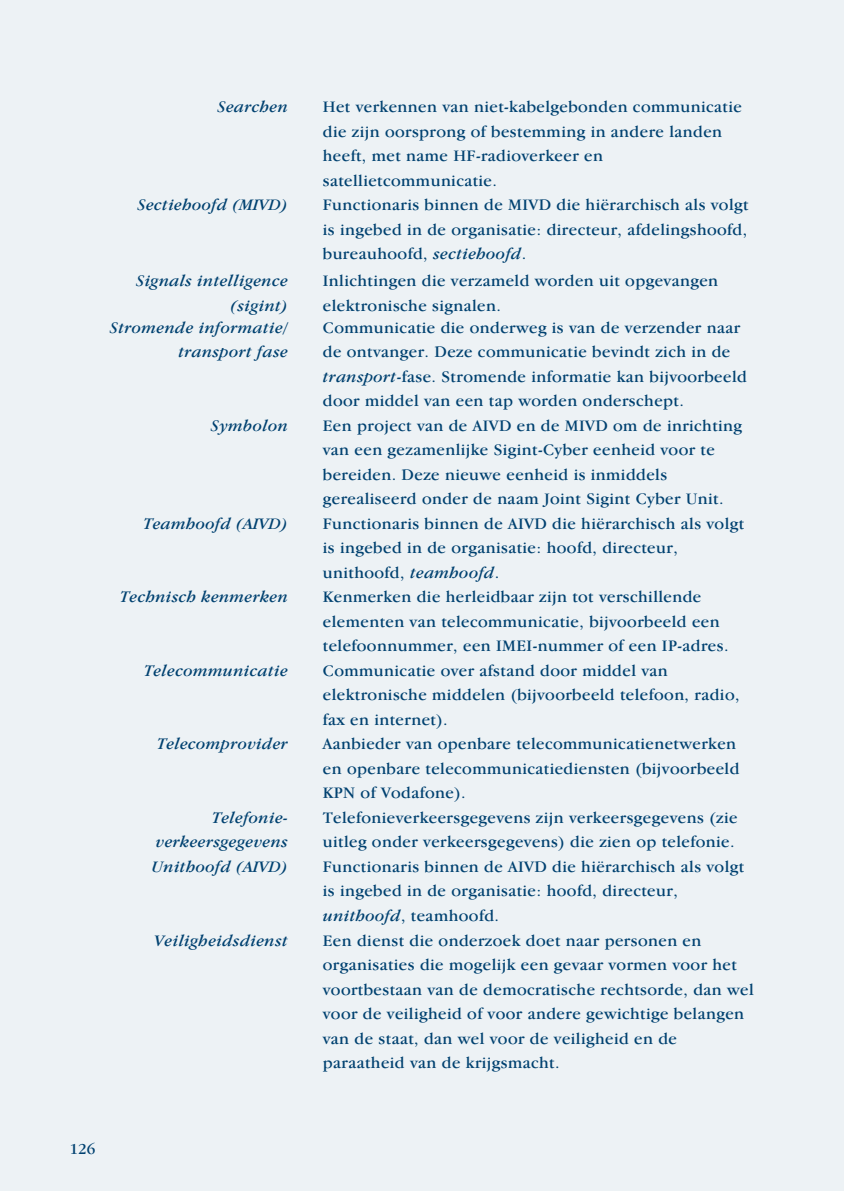
<style>
.page{position:relative;width:844px;height:1191px;background:#fff}
.page>*{position:absolute;margin:0;border:0;box-sizing:border-box;transform-origin:0 0}
.t1{font:16.62px/24.5px "Garamond IT Cby BT";letter-spacing:.025em;color:#004170}
.t2{font:italic 16.62px/24.5px "Garamond IT Cby BT";letter-spacing:.025em;color:#004170;text-align:right}
.t3{font:15.75px "Garamond IT Cby BT";color:#004170}
.s1{font-style:italic}
</style>
<div class="page">
<div style="left:0;top:0;width:843px;height:1191px;background:#edf2f5"></div>
<p class="t2" style="left:218px;top:94px;width:71px">Searchen</p>
<p class="t1" style="left:323px;top:94px;width:420px">Het verkennen van niet-kabelgebonden communicatie die zijn oorsprong of bestemming in andere landen heeft, met name HF-radioverkeer en satellietcommunicatie.</p>
<p class="t2" style="left:138px;top:192px;width:151px">Sectiehoofd (MIVD)</p>
<p class="t1" style="left:323px;top:192px;width:427px;text-align:justify">Functionaris binnen de MIVD die hiërarchisch als volgt is ingebed in de organisatie: directeur, afdelingshoofd, bureauhoofd, <span class="s1">sectiehoofd</span>.</p>
<p class="t2" style="left:136px;top:268px;width:153px">Signals intelligence (sigint)</p>
<p class="t1" style="left:323px;top:268px;width:396px">Inlichtingen die verzameld worden uit opgevangen elektronische signalen.</p>
<p class="t2" style="left:110px;top:315px;width:179px">Stromende informatie/ transport fase</p>
<p class="t1" style="left:323px;top:315px;width:425px">Communicatie die onderweg is van de verzender naar de ontvanger. Deze communicatie bevindt zich in de <span class="s1">transport</span>-fase. Stromende informatie kan bijvoorbeeld door middel van een tap worden onderschept.</p>
<p class="t2" style="left:211px;top:413px;width:78px">Symbolon</p>
<p class="t1" style="left:323px;top:413px;width:420px">Een project van de AIVD en de MIVD om de inrichting van een gezamenlijke Sigint-Cyber eenheid voor te bereiden. Deze nieuwe eenheid is inmiddels gerealiseerd onder de naam Joint Sigint Cyber Unit.</p>
<p class="t2" style="left:143px;top:511px;width:146px">Teamhoofd (AIVD)</p>
<p class="t1" style="left:323px;top:511px;width:423px">Functionaris binnen de AIVD die hiërarchisch als volgt is ingebed in de organisatie: hoofd, directeur, unithoofd, <span class="s1">teamhoofd</span>.</p>
<p class="t2" style="left:120px;top:584px;width:169px">Technisch kenmerken</p>
<p class="t1" style="left:323px;top:584px;width:407px">Kenmerken die herleidbaar zijn tot verschillende elementen van telecommunicatie, bijvoorbeeld een telefoonnummer, een IMEI-nummer of een IP-adres.</p>
<p class="t2" style="left:144px;top:658px;width:145px">Telecommunicatie</p>
<p class="t1" style="left:323px;top:658px;width:418px">Communicatie over afstand door middel van elektronische middelen (bijvoorbeeld telefoon, radio, fax en internet).</p>
<p class="t2" style="left:157px;top:731px;width:132px">Telecomprovider</p>
<p class="t1" style="left:323px;top:731px;width:418px">Aanbieder van openbare telecommunicatienetwerken en openbare telecommunicatiediensten (bijvoorbeeld<br>KPN of Vodafone).</p>
<p class="t2" style="left:156px;top:805px;width:133px">Telefonie&shy;verkeersgegevens</p>
<p class="t1" style="left:323px;top:805px;width:416px">Telefonieverkeersgegevens zijn verkeersgegevens (zie uitleg onder verkeersgegevens) die zien op telefonie.</p>
<p class="t2" style="left:152px;top:854px;width:137px">Unithoofd (AIVD)</p>
<p class="t1" style="left:323px;top:854px;width:423px">Functionaris binnen de AIVD die hiërarchisch als volgt is ingebed in de organisatie: hoofd, directeur, <span class="s1">unithoofd</span>, teamhoofd.</p>
<p class="t2" style="left:155px;top:927px;width:134px">Veiligheidsdienst</p>
<p class="t1" style="left:323px;top:927px;width:432px">Een dienst die onderzoek doet naar personen en organisaties die mogelijk een gevaar vormen voor het voortbestaan van de democratische rechtsorde, dan wel voor de veiligheid of voor andere gewichtige belangen van de staat, dan wel voor de veiligheid en de paraatheid van de krijgsmacht.</p>
<p class="t3" style="left:69px;top:1139px;width:27px">126</p>
</div>
